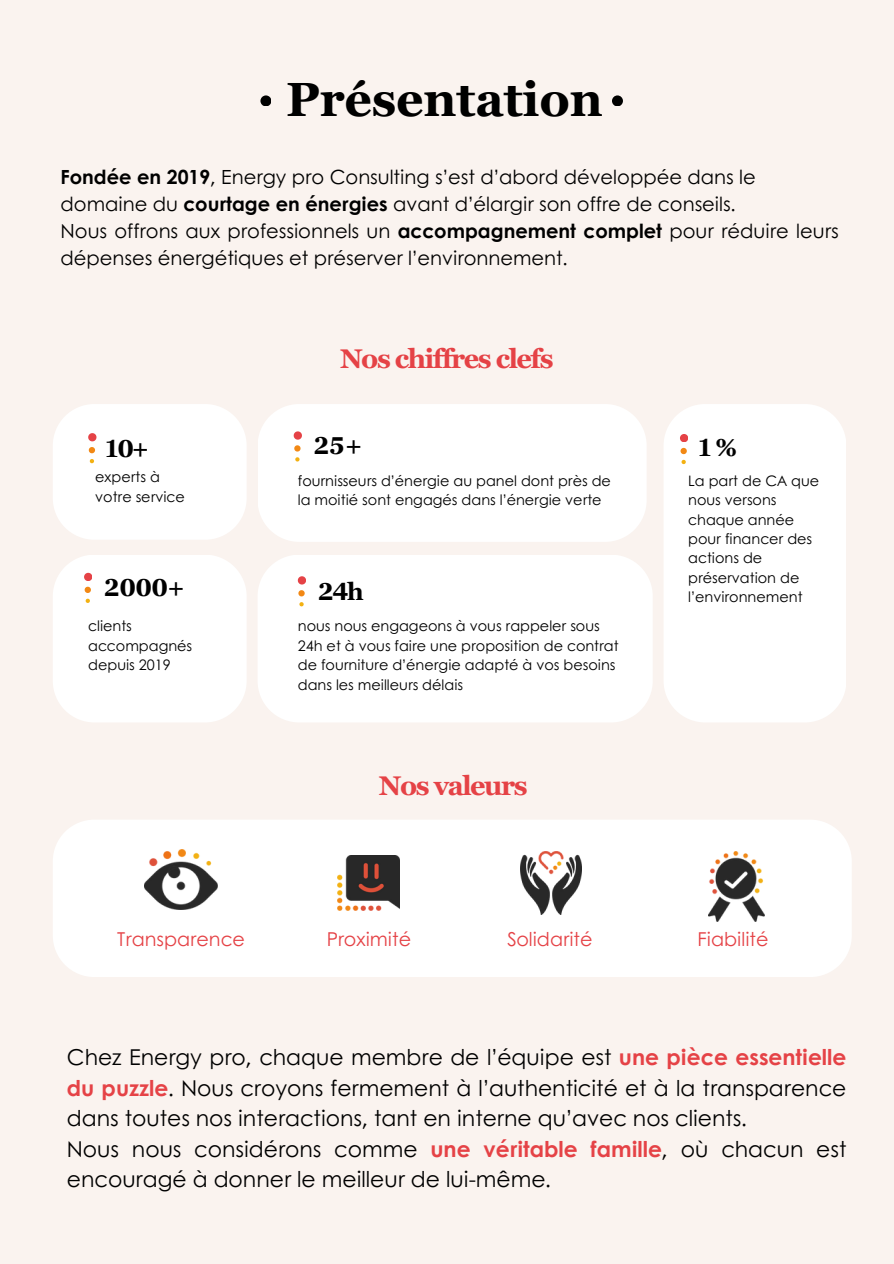
<style>
.page{position:relative;width:894px;height:1264px;background:#fff}
.page>*{position:absolute;margin:0;border:0;box-sizing:border-box;transform-origin:0 0}
.t1{font:700 48px "Georgia Pro";letter-spacing:-.005em;color:#000}
.t2{font:700 27px "Georgia Pro";letter-spacing:-.055em;color:#e54246}
.t3{font:700 24.45px "Georgia Pro";color:#000}
.t4{font:21.9px/30.3px "Century Gothic";color:#000}
.t5{font:19.5px/27px "Century Gothic";color:#000}
.t6{font:19.2px "Century Gothic";color:#e54246}
.t7{font:14.4px/19.5px "Century Gothic";color:#000}
.s1{font-weight:700}
.s2{font-weight:700;color:#e54246}
</style>
<div class="page">
<div style="left:0;top:0;width:893px;height:1263px;background:#faf3ef"></div>
<div style="left:53px;top:820px;width:798px;height:157px;background:#fff"></div>
<img style="left:708px;top:851px;width:56px;height:70px">
<img style="left:520px;top:851px;width:61px;height:63px">
<img style="left:338px;top:855px;width:61px;height:55px">
<img style="left:144px;top:849px;width:73px;height:61px">
<div style="left:260px;top:95px;width:11px;height:11px;background:#000;border-radius:50%"></div>
<div style="left:611px;top:95px;width:11px;height:11px;background:#000;border-radius:50%"></div>
<div style="left:664px;top:404px;width:182px;height:318px;background:#fff"></div>
<div style="left:258px;top:555px;width:394px;height:167px;background:#fff"></div>
<div style="left:258px;top:404px;width:388px;height:138px;background:#fff"></div>
<div style="left:53px;top:404px;width:193px;height:135px;background:#fff"></div>
<svg style="left:293px;top:431px;width:8px;height:8px"></svg>
<svg style="left:295px;top:457px;width:4px;height:4px"></svg>
<svg style="left:294px;top:445px;width:6px;height:6px"></svg>
<div style="left:53px;top:555px;width:193px;height:167px;background:#fff"></div>
<svg style="left:298px;top:576px;width:7px;height:8px"></svg>
<svg style="left:299px;top:602px;width:4px;height:4px"></svg>
<svg style="left:298px;top:590px;width:6px;height:6px"></svg>
<svg style="left:679px;top:434px;width:8px;height:8px"></svg>
<svg style="left:681px;top:460px;width:4px;height:4px"></svg>
<svg style="left:680px;top:448px;width:6px;height:6px"></svg>
<p class="t1" style="left:286px;top:72px;width:318px">Présentation</p>
<p class="t5" style="left:60px;top:163px;width:779px"><span class="s1">Fondée en 2019</span>, Energy pro Consulting s’est d’abord développée dans le domaine du <span class="s1">courtage en énergies</span> avant d’élargir son offre de conseils.<br>Nous offrons aux professionnels un <span class="s1">accompagnement complet</span> pour réduire leurs dépenses énergétiques et préserver l’environnement.</p>
<p class="t2" style="left:340px;top:343px;width:215px">Nos chiffres clefs</p>
<p class="t3" style="left:313px;top:432px;width:50px">25+</p>
<p class="t3" style="left:696px;top:433px;width:42px">1%</p>
<p class="t7" style="left:298px;top:470px;width:314px">fournisseurs d’énergie au panel dont près de la moitié sont engagés dans l’énergie verte</p>
<p class="t3" style="left:104px;top:434px;width:47px">10+</p>
<p class="t7" style="left:95px;top:466px;width:66px">experts à</p>
<h2 class="t7" style="left:95px;top:486px;width:91px">votre service</h2>
<p class="t7" style="left:688px;top:470px;width:132px">La part de CA que nous versons chaque année pour financer des actions de préservation de l’environnement</p>
<p class="t3" style="left:104px;top:573px;width:83px">2000+</p>
<h2 class="t3" style="left:318px;top:578px;width:47px">24h</h2>
<p class="t7" style="left:88px;top:615px;width:105px">clients accompagnés</p>
<p class="t7" style="left:88px;top:654px;width:84px">depuis 2019</p>
<p class="t7" style="left:298px;top:615px;width:322px">nous nous engageons à vous rappeler sous 24h et à vous faire une proposition de contrat de fourniture d’énergie adapté à vos besoins dans les meilleurs délais</p>
<h2 class="t2" style="left:379px;top:769px;width:150px">Nos valeurs</h2>
<p class="t6" style="left:117px;top:924px;width:129px">Transparence</p>
<p class="t6" style="left:327px;top:924px;width:86px">Proximité</p>
<p class="t6" style="left:507px;top:924px;width:87px">Solidarité</p>
<h2 class="t6" style="left:697px;top:924px;width:72px">Fiabilité</h2>
<p class="t4" style="left:67px;top:1041px;width:780px">Chez Energy pro, chaque membre de l’équipe est <span class="s2">une pièce essentielle du puzzle</span>. Nous croyons fermement à l’authenticité et à la transparence dans toutes nos interactions, tant en interne qu’avec nos clients.<br>Nous nous considérons comme <span class="s2">une véritable famille</span>, où chacun est encouragé à donner le meilleur de lui-même.</p>
</div>
